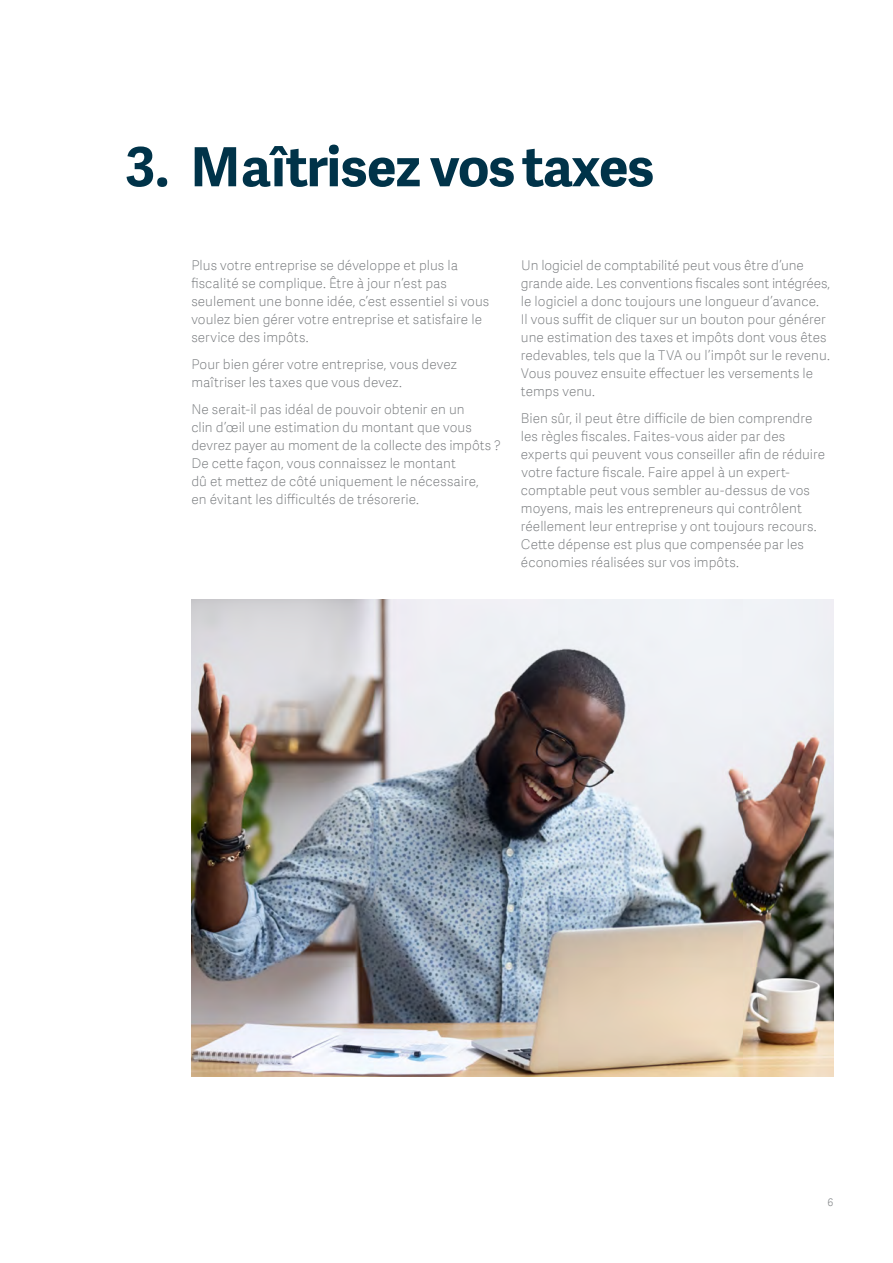
<style>
.page{position:relative;width:893px;height:1263px;background:#fff}
.page>*{position:absolute;margin:0;border:0;box-sizing:border-box;transform-origin:0 0}
.t1{font:700 54px "Adelle Sans SAGE";letter-spacing:-.025em;color:#003349}
.t2{font:13.5px/18px "Adelle Sans SAGE Th";letter-spacing:.005em;color:#75787b}
.t3{font:10.5px "Adelle Sans SAGE Lt";color:#888b8d}
</style>
<div class="page">
<img style="left:191px;top:600px;width:642px;height:477px">
<h1 class="t1" style="left:125px;top:127px;width:530px">3. Maîtrisez vos taxes</h1>
<p class="t2" style="left:191px;top:256px;width:299px">Plus votre entreprise se développe et plus la fiscalité se complique. Être à jour n’est pas seulement une bonne idée, c’est essentiel si vous voulez bien gérer votre entreprise et satisfaire le service des impôts.</p>
<p class="t2" style="left:191px;top:355px;width:267px">Pour bien gérer votre entreprise, vous devez maîtriser les taxes que vous devez.</p>
<p class="t2" style="left:191px;top:400px;width:311px">Ne serait-il pas idéal de pouvoir obtenir en un<br>clin d’œil une estimation du montant que vous devrez payer au moment de la collecte des impôts ?<br>De cette façon, vous connaissez le montant<br>dû et mettez de côté uniquement le nécessaire,<br>en évitant les difficultés de trésorerie.</p>
<p class="t2" style="left:521px;top:256px;width:311px">Un logiciel de comptabilité peut vous être d’une grande aide. Les conventions fiscales sont intégrées, le logiciel a donc toujours une longueur d’avance.<br>Il vous suffit de cliquer sur un bouton pour générer une estimation des taxes et impôts dont vous êtes redevables, tels que la TVA ou l’impôt sur le revenu.<br>Vous pouvez ensuite effectuer les versements le temps venu.</p>
<p class="t2" style="left:521px;top:409px;width:306px">Bien sûr, il peut être difficile de bien comprendre les règles fiscales. Faites-vous aider par des experts qui peuvent vous conseiller afin de réduire votre facture fiscale. Faire appel à un expert&shy;comptable peut vous sembler au-dessus de vos moyens, mais les entrepreneurs qui contrôlent réellement leur entreprise y ont toujours recours.<br>Cette dépense est plus que compensée par les économies réalisées sur vos impôts.</p>
<p class="t3" style="left:827px;top:1195px;width:7px">6</p>
</div>
